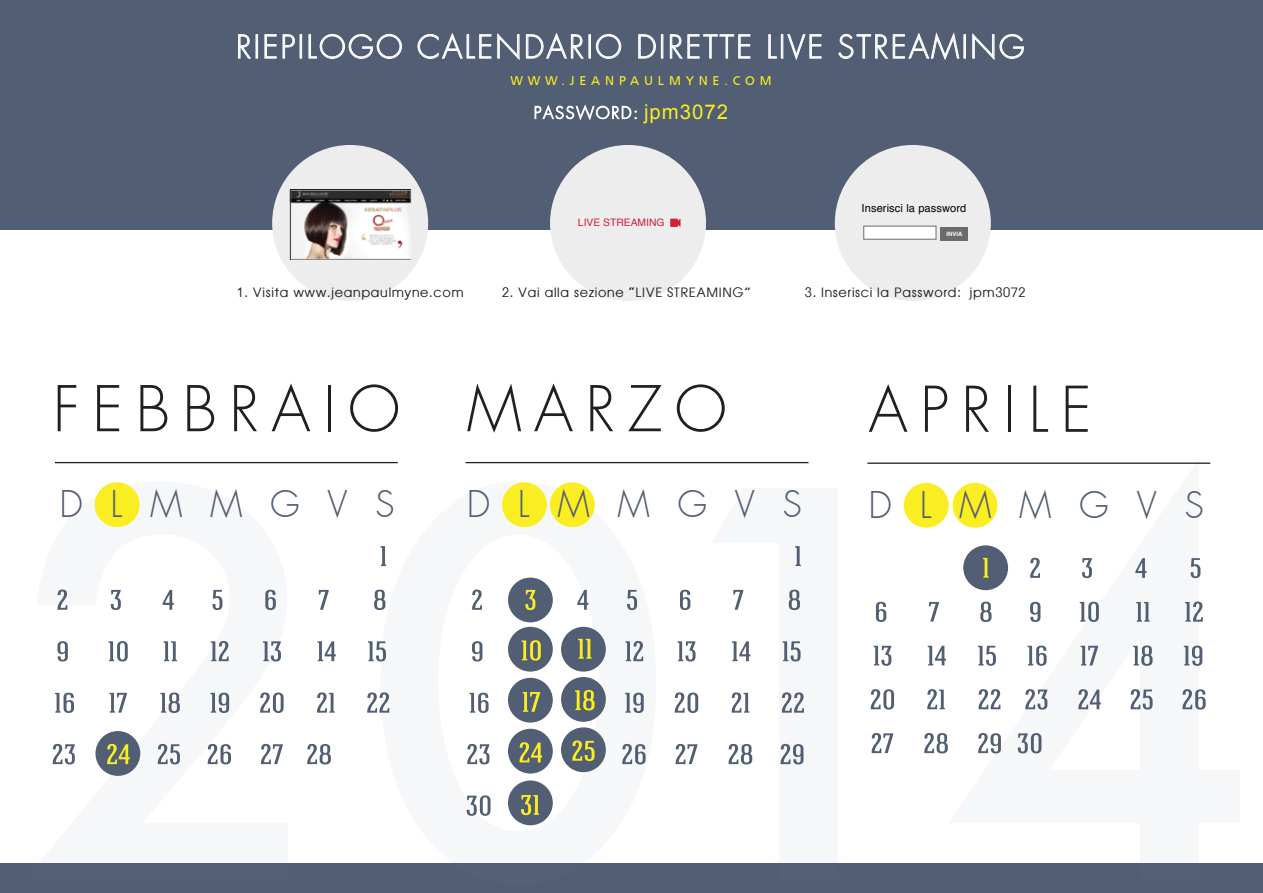
<style>
.page{position:relative;width:1263px;height:893px;background:#fff}
.page>*{position:absolute;margin:0;border:0;box-sizing:border-box;transform-origin:0 0}
.t1{font:300 61.2px "Futura";letter-spacing:.2em;color:#231f20}
.t2{font:300 36px "Futura";color:#525e73}
.t3{font:300 31.2px "Futura";letter-spacing:.075em;color:#fff}
.t4{font:300 16.35px "Futura";letter-spacing:.1em;color:#fff}
.t5{font:12.9px "Atlanta";letter-spacing:.05em;color:#231f20}
.t6{font:12.6px "Frutiger CE";letter-spacing:.38em;color:#faed21}
.t7{font:11.1px "Helvetica";letter-spacing:.01em;color:#000}
.t8{font:10.35px "Helvetica";color:#d31f36}
.t9{font:700 6px "Helvetica";letter-spacing:.01em;color:#fff}
.s1{font-family:"Arial";font-weight:400;font-size:20.4px;color:#faed21}
</style>
<div class="page">
<div style="left:0;top:864px;width:1263px;height:29px;background:#525e73"></div>
<div style="left:0;top:0;width:1263px;height:230px;background:#525e73"></div>
<svg style="left:238px;top:34px;width:13px;height:25px"></svg>
<div style="left:256px;top:34px;width:2px;height:24px;border:1px solid #fff"></div>
<svg style="left:265px;top:34px;width:12px;height:25px"></svg>
<svg style="left:283px;top:34px;width:12px;height:25px"></svg>
<div style="left:300px;top:34px;width:2px;height:24px;border:1px solid #fff"></div>
<svg style="left:309px;top:34px;width:93px;height:25px"></svg>
<svg style="left:418px;top:33px;width:73px;height:26px"></svg>
<svg style="left:497px;top:33px;width:22px;height:27px"></svg>
<svg style="left:526px;top:33px;width:58px;height:26px"></svg>
<div style="left:589px;top:34px;width:2px;height:24px;border:1px solid #fff"></div>
<svg style="left:596px;top:34px;width:25px;height:25px"></svg>
<svg style="left:638px;top:34px;width:18px;height:25px"></svg>
<div style="left:661px;top:34px;width:2px;height:24px;border:1px solid #fff"></div>
<svg style="left:670px;top:34px;width:80px;height:25px"></svg>
<svg style="left:768px;top:34px;width:9px;height:25px"></svg>
<div style="left:781px;top:34px;width:2px;height:24px;border:1px solid #fff"></div>
<svg style="left:787px;top:34px;width:34px;height:26px"></svg>
<svg style="left:838px;top:32px;width:121px;height:28px"></svg>
<div style="left:964px;top:34px;width:2px;height:24px;border:1px solid #fff"></div>
<svg style="left:972px;top:33px;width:22px;height:27px"></svg>
<svg style="left:1000px;top:34px;width:24px;height:25px"></svg>
<svg style="left:535px;top:105px;width:102px;height:15px"></svg>
<div style="left:272px;top:145px;width:156px;height:156px;background:#ededee;border-radius:50%"></div>
<div style="left:550px;top:145px;width:156px;height:156px;background:#ededee;border-radius:50%"></div>
<div style="left:835px;top:145px;width:156px;height:156px;background:#ededee;border-radius:50%"></div>
<div style="left:670px;top:219px;width:8px;height:8px;background:#d31f36"></div>
<svg style="left:677px;top:219px;width:3px;height:8px"></svg>
<div style="left:863px;top:226px;width:73px;height:13px;background:#fff;border:1px solid #696b6d"></div>
<div style="left:940px;top:227px;width:28px;height:13px;background:#696b6d"></div>
<img style="left:274px;top:186px;width:155px;height:89px">
<img style="left:291px;top:189px;width:120px;height:71px">
<div style="left:95px;top:482px;width:45px;height:45px;background:#faed21;border-radius:50%"></div>
<div style="left:95px;top:731px;width:45px;height:45px;background:#525e73;border-radius:50%"></div>
<svg style="left:380px;top:546px;width:6px;height:20px"></svg>
<svg style="left:57px;top:589px;width:10px;height:21px"></svg>
<svg style="left:111px;top:590px;width:10px;height:20px"></svg>
<svg style="left:163px;top:590px;width:11px;height:20px"></svg>
<svg style="left:213px;top:590px;width:9px;height:20px"></svg>
<svg style="left:265px;top:590px;width:11px;height:20px"></svg>
<svg style="left:319px;top:590px;width:10px;height:20px"></svg>
<svg style="left:374px;top:590px;width:11px;height:20px"></svg>
<svg style="left:57px;top:641px;width:11px;height:20px"></svg>
<svg style="left:108px;top:641px;width:20px;height:20px"></svg>
<svg style="left:163px;top:641px;width:14px;height:20px"></svg>
<svg style="left:211px;top:641px;width:18px;height:20px"></svg>
<svg style="left:263px;top:641px;width:18px;height:20px"></svg>
<svg style="left:317px;top:641px;width:19px;height:20px"></svg>
<svg style="left:368px;top:641px;width:18px;height:20px"></svg>
<svg style="left:55px;top:693px;width:19px;height:20px"></svg>
<svg style="left:109px;top:693px;width:18px;height:20px"></svg>
<svg style="left:160px;top:692px;width:20px;height:21px"></svg>
<svg style="left:210px;top:693px;width:19px;height:20px"></svg>
<svg style="left:260px;top:692px;width:24px;height:21px"></svg>
<svg style="left:317px;top:692px;width:18px;height:21px"></svg>
<svg style="left:367px;top:692px;width:22px;height:21px"></svg>
<svg style="left:53px;top:744px;width:22px;height:20px"></svg>
<svg style="left:107px;top:744px;width:23px;height:20px"></svg>
<svg style="left:158px;top:744px;width:22px;height:20px"></svg>
<svg style="left:208px;top:744px;width:23px;height:20px"></svg>
<svg style="left:261px;top:744px;width:22px;height:20px"></svg>
<svg style="left:307px;top:744px;width:24px;height:20px"></svg>
<hr style="left:55px;top:462px;width:343px;height:1px;background:#231f20">
<div style="left:508px;top:627px;width:45px;height:45px;background:#525e73;border-radius:50%"></div>
<div style="left:561px;top:627px;width:45px;height:45px;background:#525e73;border-radius:50%"></div>
<div style="left:561px;top:677px;width:45px;height:45px;background:#525e73;border-radius:50%"></div>
<div style="left:561px;top:727px;width:45px;height:45px;background:#525e73;border-radius:50%"></div>
<div style="left:508px;top:578px;width:45px;height:44px;background:#525e73;border-radius:50%"></div>
<div style="left:508px;top:678px;width:45px;height:45px;background:#525e73;border-radius:50%"></div>
<div style="left:508px;top:729px;width:45px;height:45px;background:#525e73;border-radius:50%"></div>
<div style="left:508px;top:780px;width:45px;height:45px;background:#525e73;border-radius:50%"></div>
<svg style="left:795px;top:546px;width:6px;height:20px"></svg>
<svg style="left:472px;top:589px;width:10px;height:21px"></svg>
<svg style="left:525px;top:590px;width:10px;height:20px"></svg>
<svg style="left:577px;top:590px;width:11px;height:20px"></svg>
<svg style="left:627px;top:590px;width:10px;height:20px"></svg>
<svg style="left:680px;top:590px;width:10px;height:20px"></svg>
<svg style="left:733px;top:590px;width:10px;height:20px"></svg>
<svg style="left:789px;top:590px;width:11px;height:20px"></svg>
<svg style="left:472px;top:641px;width:10px;height:20px"></svg>
<svg style="left:521px;top:640px;width:20px;height:21px"></svg>
<svg style="left:578px;top:639px;width:14px;height:20px"></svg>
<svg style="left:625px;top:641px;width:18px;height:20px"></svg>
<svg style="left:677px;top:641px;width:18px;height:20px"></svg>
<svg style="left:732px;top:641px;width:18px;height:20px"></svg>
<svg style="left:782px;top:641px;width:18px;height:20px"></svg>
<svg style="left:469px;top:693px;width:20px;height:20px"></svg>
<svg style="left:522px;top:692px;width:18px;height:20px"></svg>
<svg style="left:575px;top:690px;width:19px;height:20px"></svg>
<svg style="left:625px;top:693px;width:19px;height:20px"></svg>
<svg style="left:675px;top:692px;width:23px;height:21px"></svg>
<svg style="left:731px;top:692px;width:18px;height:21px"></svg>
<svg style="left:782px;top:692px;width:22px;height:21px"></svg>
<svg style="left:467px;top:744px;width:22px;height:20px"></svg>
<svg style="left:519px;top:742px;width:23px;height:20px"></svg>
<svg style="left:572px;top:740px;width:22px;height:21px"></svg>
<svg style="left:622px;top:744px;width:24px;height:20px"></svg>
<svg style="left:675px;top:744px;width:22px;height:20px"></svg>
<svg style="left:728px;top:744px;width:24px;height:20px"></svg>
<svg style="left:780px;top:744px;width:23px;height:20px"></svg>
<svg style="left:467px;top:795px;width:23px;height:21px"></svg>
<svg style="left:521px;top:795px;width:18px;height:20px"></svg>
<div style="left:502px;top:482px;width:45px;height:45px;background:#faed21;border-radius:50%"></div>
<div style="left:550px;top:482px;width:45px;height:45px;background:#faed21;border-radius:50%"></div>
<hr style="left:466px;top:462px;width:342px;height:1px;background:#231f20">
<div style="left:963px;top:545px;width:45px;height:45px;background:#525e73;border-radius:50%"></div>
<div style="left:904px;top:483px;width:45px;height:45px;background:#faed21;border-radius:50%"></div>
<div style="left:953px;top:483px;width:44px;height:45px;background:#faed21;border-radius:50%"></div>
<hr style="left:867px;top:463px;width:343px;height:1px;background:#231f20">
<svg style="left:983px;top:558px;width:6px;height:20px"></svg>
<svg style="left:1030px;top:558px;width:10px;height:20px"></svg>
<svg style="left:1082px;top:558px;width:10px;height:20px"></svg>
<svg style="left:1135px;top:558px;width:11px;height:20px"></svg>
<svg style="left:1190px;top:558px;width:10px;height:20px"></svg>
<svg style="left:876px;top:602px;width:10px;height:20px"></svg>
<svg style="left:929px;top:602px;width:10px;height:20px"></svg>
<svg style="left:980px;top:602px;width:11px;height:20px"></svg>
<svg style="left:1030px;top:602px;width:10px;height:20px"></svg>
<svg style="left:1080px;top:602px;width:19px;height:20px"></svg>
<svg style="left:1136px;top:602px;width:14px;height:20px"></svg>
<svg style="left:1185px;top:601px;width:18px;height:21px"></svg>
<svg style="left:873px;top:646px;width:18px;height:20px"></svg>
<svg style="left:928px;top:646px;width:18px;height:19px"></svg>
<svg style="left:978px;top:646px;width:18px;height:20px"></svg>
<svg style="left:1027px;top:646px;width:19px;height:20px"></svg>
<svg style="left:1080px;top:646px;width:18px;height:19px"></svg>
<svg style="left:1133px;top:645px;width:19px;height:21px"></svg>
<svg style="left:1184px;top:646px;width:18px;height:20px"></svg>
<svg style="left:871px;top:689px;width:23px;height:21px"></svg>
<svg style="left:927px;top:689px;width:18px;height:20px"></svg>
<svg style="left:978px;top:689px;width:22px;height:20px"></svg>
<svg style="left:1025px;top:689px;width:22px;height:21px"></svg>
<svg style="left:1078px;top:689px;width:23px;height:20px"></svg>
<svg style="left:1130px;top:689px;width:22px;height:21px"></svg>
<svg style="left:1182px;top:689px;width:23px;height:21px"></svg>
<svg style="left:871px;top:733px;width:22px;height:20px"></svg>
<svg style="left:924px;top:733px;width:24px;height:20px"></svg>
<svg style="left:978px;top:733px;width:23px;height:20px"></svg>
<svg style="left:1018px;top:733px;width:23px;height:20px"></svg>
<h3 class="t3" style="left:236px;top:27px;width:790px">RIEPILOGO CALENDARIO DIRETTE LIVE STREAMING</h3>
<p class="t6" style="left:510px;top:74px;width:263px">WWW.JEANPAULMYNE.COM</p>
<p class="t4" style="left:534px;top:102px;width:196px">PASSWORD: <span class="s1">jpm3072</span></p>
<p class="t8" style="left:578px;top:215px;width:88px">LIVE STREAMING</p>
<p class="t7" style="left:862px;top:200px;width:106px">Inserisci la password</p>
<p class="t9" style="left:946px;top:229px;width:18px">INVIA</p>
<p class="t5" style="left:237px;top:283px;width:228px">1. Visita www.jeanpaulmyne.com</p>
<p class="t5" style="left:502px;top:283px;width:250px">2. Vai alla sezione “LIVE STREAMING”</p>
<p class="t5" style="left:805px;top:283px;width:222px">3. Inserisci la Password: jpm3072</p>
<h1 class="t1" style="left:53px;top:370px;width:349px">FEBBRAIO</h1>
<h2 class="t2" style="left:59px;top:481px;width:337px">D L M M G V S</h2>
<h1 class="t1" style="left:467px;top:370px;width:262px">MARZO</h1>
<h2 class="t2" style="left:467px;top:481px;width:337px">D L M M G V S</h2>
<h1 class="t1" style="left:868px;top:370px;width:225px">APRILE</h1>
<h2 class="t2" style="left:868px;top:482px;width:337px">D L M M G V S</h2>
</div>
